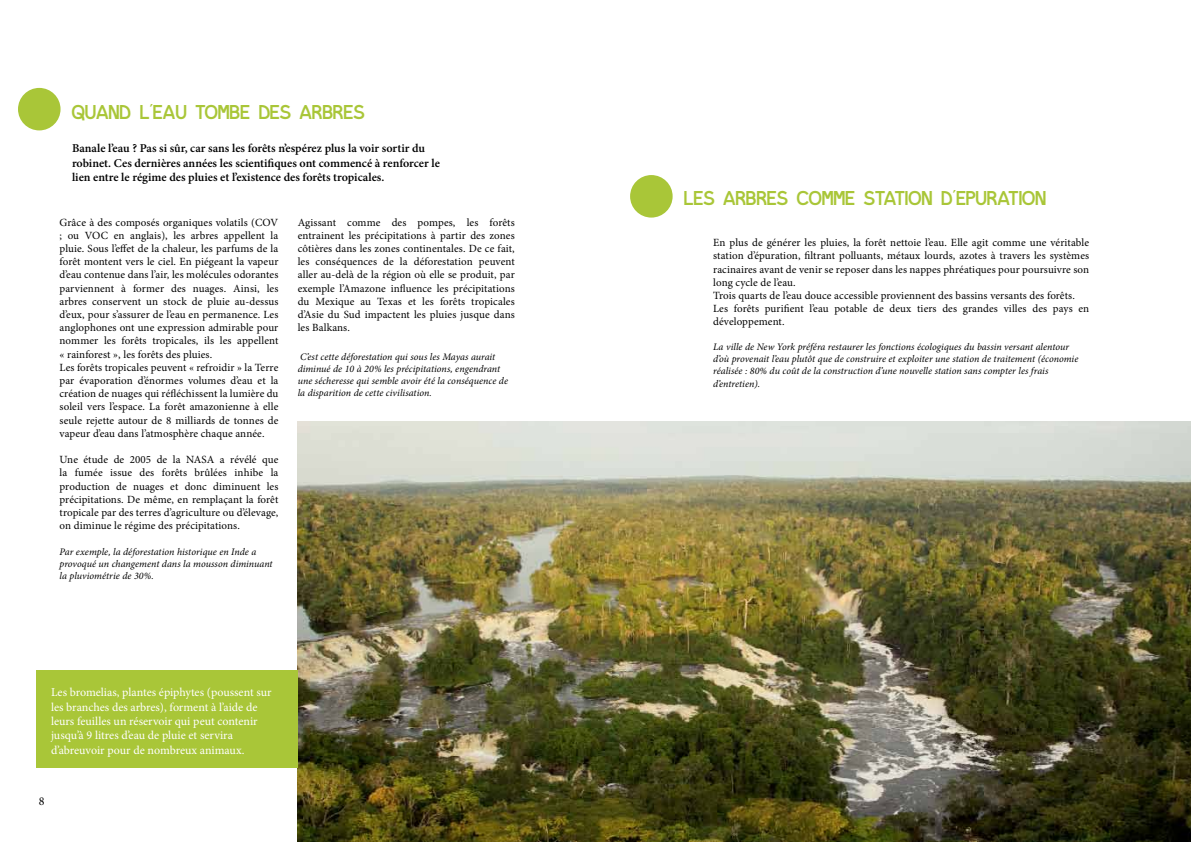
<style>
.page{position:relative;width:1191px;height:842px;background:#fff}
.page>*{position:absolute;margin:0;border:0;box-sizing:border-box;transform-origin:0 0}
.t1{font:20px "Ishotthe Serif";color:#a9c638}
.t2{font:600 12px/14.4px "Minion Pro";color:#000}
.t3{font:12px/14.4px "Minion Pro";color:#fff}
.t4{font:12px "Minion Pro";color:#000}
.t5{font:11px/13.2px "Minion Pro";letter-spacing:.01em;color:#000}
.t6{font:italic 10px/12px "Minion Pro";color:#000}
</style>
<div class="page">
<img style="left:298px;top:421px;width:893px;height:421px">
<div style="left:36px;top:670px;width:262px;height:98px;background:#a9c638"></div>
<div style="left:18px;top:88px;width:43px;height:42px;background:#a9c638;border-radius:50%"></div>
<div style="left:630px;top:175px;width:42px;height:43px;background:#a9c638;border-radius:50%"></div>
<h1 class="t1" style="left:72px;top:101px;width:294px">QUAND L’EAU TOMBE DES ARBRES</h1>
<p class="t2" style="left:72px;top:141px;width:369px">Banale l’eau ? Pas si sûr, car sans les forêts n’espérez plus la voir sortir du robinet. Ces dernières années les scientifiques ont commencé à renforcer le lien entre le régime des pluies et l’existence des forêts tropicales.</p>
<h1 class="t1" style="left:684px;top:187px;width:364px">LES ARBRES COMME STATION D’EPURATION</h1>
<p class="t5" style="left:60px;top:215px;width:220px">Grâce à des composés organiques volatils (COV ; ou VOC en anglais), les arbres appellent la pluie. Sous l’effet de la chaleur, les parfums de la forêt montent vers le ciel. En piégeant la vapeur d’eau contenue dans l’air, les molécules odorantes parviennent à former des nuages. Ainsi, les arbres conservent un stock de pluie au-dessus d’eux, pour s’assurer de l’eau en permanence. Les anglophones ont une expression admirable pour nommer les forêts tropicales, ils les appellent « rainforest », les forêts des pluies.<br>Les forêts tropicales peuvent « refroidir » la Terre par évaporation d’énormes volumes d’eau et la création de nuages qui réfléchissent la lumière du soleil vers l’espace. La forêt amazonienne à elle seule rejette autour de 8 milliards de tonnes de vapeur d’eau dans l’atmosphère chaque année.</p>
<p class="t5" style="left:60px;top:453px;width:220px;text-align:justify">Une étude de 2005 de la NASA a révélé que la fumée issue des forêts brûlées inhibe la production de nuages et donc diminuent les précipitations. De même, en remplaçant la forêt tropicale par des terres d’agriculture ou d’élevage, on diminue le régime des précipitations.</p>
<p class="t6" style="left:60px;top:546px;width:215px">Par exemple, la déforestation historique en Inde a provoqué un changement dans la mousson diminuant la pluviométrie de 30%.</p>
<p class="t5" style="left:298px;top:215px;width:218px;text-align:justify">Agissant comme des pompes, les forêts entrainent les précipitations à partir des zones côtières dans les zones continentales. De ce fait, les conséquences de la déforestation peuvent aller au-delà de la région où elle se produit, par exemple l’Amazone influence les précipitations du Mexique au Texas et les forêts tropicales d’Asie du Sud impactent les pluies jusque dans les Balkans.</p>
<p class="t5" style="left:713px;top:236px;width:377px">En plus de générer les pluies, la forêt nettoie l’eau. Elle agit comme une véritable station d’épuration, filtrant polluants, métaux lourds, azotes à travers les systèmes racinaires avant de venir se reposer dans les nappes phréatiques pour poursuivre son long cycle de l’eau.<br>Trois quarts de l’eau douce accessible proviennent des bassins versants des forêts.<br>Les forêts purifient l’eau potable de deux tiers des grandes villes des pays en développement.</p>
<p class="t6" style="left:298px;top:350px;width:212px">C’est cette déforestation qui sous les Mayas aurait diminué de 10 à 20% les précipitations, engendrant une sécheresse qui semble avoir été la conséquence de la disparition de cette civilisation.</p>
<p class="t6" style="left:713px;top:341px;width:367px">La ville de New York préféra restaurer les fonctions écologiques du bassin versant alentour d’où provenait l’eau plutôt que de construire et exploiter une station de traitement (économie réalisée : 80% du coût de la construction d’une nouvelle station sans compter les frais</p>
<p class="t6" style="left:713px;top:378px;width:49px">d’entretien).</p>
<p class="t3" style="left:51px;top:685px;width:222px">Les bromelias, plantes épiphytes (poussent sur les branches des arbres), forment à l’aide de leurs feuilles un réservoir qui peut contenir jusqu’à 9 litres d’eau de pluie et servira d’abreuvoir pour de nombreux animaux.</p>
<p class="t4" style="left:39px;top:793px;width:7px">8</p>
</div>
